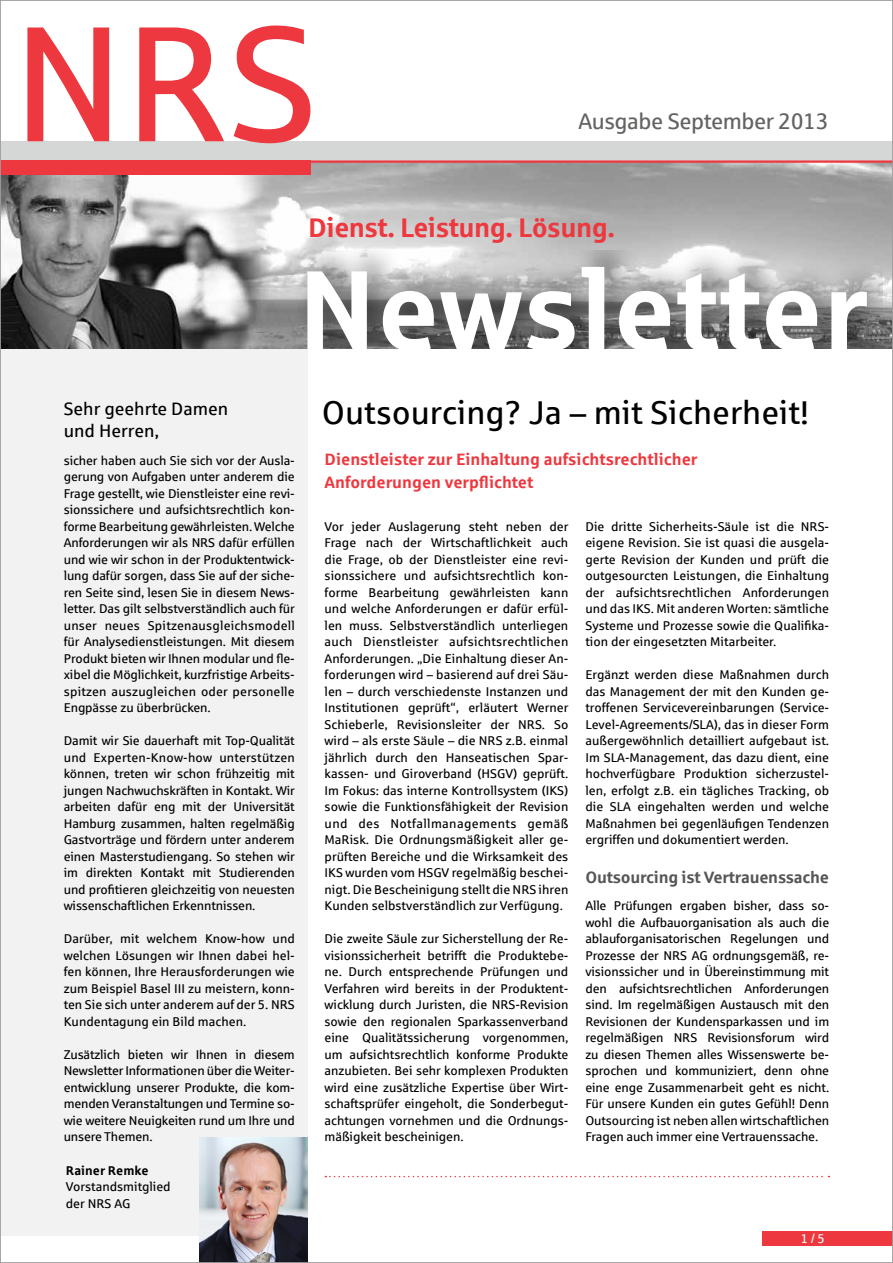
<style>
.page{position:relative;width:893px;height:1263px;background:#fff}
.page>*{position:absolute;margin:0;border:0;box-sizing:border-box;transform-origin:0 0}
.t1{font:700 112.8px "Sparkasse Rg";color:#fff}
.t2{font:33px "Sparkasse Rg";color:#000}
.t3{font:700 27px "Sparkasse Rg";letter-spacing:-.02em;color:#ee383f}
.t4{font:22.5px "Sparkasse Rg";letter-spacing:-.02em;color:#636362}
.t5{font:18px/22px "Sparkasse Rg";color:#000}
.t6{font:700 16.5px/22.5px "Sparkasse Rg";color:#ee383f}
.t7{font:700 16.5px "Sparkasse Rg";letter-spacing:-.015em;color:#565656}
.t8{font:12.75px/16.5px "Sparkasse Rg";letter-spacing:-.005em;color:#000;text-align:justify}
.t9{font:700 12.75px "Sparkasse Rg";color:#000}
.t10{font:12.75px "Sparkasse Rg";color:#fff}
</style>
<div class="page">
<div style="left:763px;top:1231px;width:130px;height:15px;background:#ee383f"></div>
<div style="left:0;top:333px;width:308px;height:903px;background:#f2f2f2"></div>
<img style="left:2px;top:163px;width:889px;height:186px">
<div style="left:0;top:141px;width:893px;height:21px;background:#d5d6d6"></div>
<svg style="left:27px;top:28px;width:82px;height:113px"></svg>
<svg style="left:139px;top:28px;width:85px;height:113px"></svg>
<svg style="left:234px;top:26px;width:76px;height:117px"></svg>
<hr style="left:168px;top:160px;width:725px;height:3px;background:#ee383f">
<div style="left:0;top:160px;width:310px;height:15px;background:#ee383f"></div>
<div style="left:296px;top:250px;width:587px;height:99px;background:#000;opacity:.5"></div>
<svg style="left:325px;top:1176px;width:504px;height:1px"></svg>
<img style="left:200px;top:1138px;width:108px;height:123px">
<h3 class="t4" style="left:578px;top:108px;width:252px">Ausgabe September 2013</h3>
<h3 class="t3" style="left:308px;top:211px;width:308px">Dienst. Leistung. Lösung.</h3>
<h1 class="t1" style="left:298px;top:238px;width:572px">Newsletter</h1>
<h3 class="t5" style="left:64px;top:397px;width:166px">Sehr geehrte Damen und Herren,</h3>
<p class="t8" style="left:64px;top:452px;width:233px">sicher haben auch Sie sich vor der Ausla&shy;gerung von Aufgaben unter anderem die Frage gestellt, wie Dienstleister eine revi&shy;sionssichere und aufsichtsrechtlich kon&shy;forme Bearbeitung gewährleisten. Welche Anforderungen wir als NRS dafür erfüllen und wie wir schon in der Produktentwick&shy;lung dafür sorgen, dass Sie auf der siche&shy;ren Seite sind, lesen Sie in diesem News&shy;letter. Das gilt selbstverständlich auch für unser neues Spitzenausgleichsmodell für Analysedienstleistungen. Mit diesem Produkt bieten wir Ihnen modular und fle&shy;xibel die Möglichkeit, kurzfristige Arbeits&shy;spitzen auszugleichen oder personelle Engpässe zu überbrücken.</p>
<p class="t8" style="left:64px;top:732px;width:233px">Damit wir Sie dauerhaft mit Top-Qualität und Experten-Know-how unterstützen können, treten wir schon frühzeitig mit jungen Nachwuchskräften in Kontakt. Wir arbeiten dafür eng mit der Universität Hamburg zusammen, halten regelmäßig Gastvorträge und fördern unter anderem einen Masterstudiengang. So stehen wir im direkten Kontakt mit Studierenden und profitieren gleichzeitig von neuesten wissenschaftlichen Erkenntnissen.</p>
<p class="t8" style="left:64px;top:930px;width:233px">Darüber, mit welchem Know-how und welchen Lösungen wir Ihnen dabei hel&shy;fen können, Ihre Herausforderungen wie zum Beispiel Basel III zu meistern, konn&shy;ten Sie sich unter anderem auf der 5. NRS Kundentagung ein Bild machen.</p>
<p class="t8" style="left:64px;top:1046px;width:233px">Zusätzlich bieten wir Ihnen in diesem Newsletter Informationen über die Weiter&shy;entwicklung unserer Produkte, die kom&shy;menden Veranstaltungen und Termine so&shy;wie weitere Neuigkeiten rund um Ihre und unsere Themen.</p>
<p class="t9" style="left:66px;top:1162px;width:84px">Rainer Remke</p>
<p class="t8" style="left:66px;top:1178px;width:106px">Vorstandsmitglied der NRS AG</p>
<h2 class="t2" style="left:322px;top:393px;width:489px">Outsourcing? Ja – mit Sicherheit!</h2>
<p class="t6" style="left:325px;top:447px;width:374px">Dienstleister zur Einhaltung aufsichtsrechtlicher<br>Anforderungen verpflichtet</p>
<p class="t8" style="left:325px;top:518px;width:245px">Vor jeder Auslagerung steht neben der Frage nach der Wirtschaftlichkeit auch die Frage, ob der Dienstleister eine revi&shy;sionssichere und aufsichtsrechtlich kon&shy;forme Bearbeitung gewährleisten kann und welche Anforderungen er dafür erfül&shy;len muss. Selbstverständlich unterliegen auch Dienstleister aufsichtsrechtlichen Anforderungen. „Die Einhaltung dieser An&shy;forderungen wird – basierend auf drei Säu&shy;len – durch verschiedenste Instanzen und Institutionen geprüft“, erläutert Werner Schieberle, Revisionsleiter der NRS. So wird – als erste Säule – die NRS z.B. einmal jährlich durch den Hanseatischen Spar&shy;kassen- und Giroverband (HSGV) geprüft.<br>Im Fokus: das interne Kontrollsystem (IKS) sowie die Funktionsfähigkeit der Revision und des Notfallmanagements gemäß MaRisk. Die Ordnungsmäßigkeit aller ge&shy;prüften Bereiche und die Wirksamkeit des IKS wurden vom HSGV regelmäßig beschei&shy;nigt. Die Bescheinigung stellt die NRS ihren Kunden selbstverständlich zur Verfügung.</p>
<p class="t8" style="left:325px;top:930px;width:245px">Die zweite Säule zur Sicherstellung der Re&shy;visionssicherheit betrifft die Produktebe&shy;ne. Durch entsprechende Prüfungen und Verfahren wird bereits in der Produktent&shy;wicklung durch Juristen, die NRS-Revision sowie den regionalen Sparkassenverband eine Qualitätssicherung vorgenommen, um aufsichtsrechtlich konforme Produkte anzubieten. Bei sehr komplexen Produkten wird eine zusätzliche Expertise über Wirt&shy;schaftsprüfer eingeholt, die Sonderbegut&shy;achtungen vornehmen und die Ordnungs&shy;mäßigkeit bescheinigen.</p>
<p class="t8" style="left:585px;top:518px;width:245px">Die dritte Sicherheits-Säule ist die NRS&shy;eigene Revision. Sie ist quasi die ausgela&shy;gerte Revision der Kunden und prüft die outgesourcten Leistungen, die Einhaltung der aufsichtsrechtlichen Anforderungen und das IKS. Mit anderen Worten: sämtliche Systeme und Prozesse sowie die Qualifika&shy;tion der eingesetzten Mitarbeiter.</p>
<p class="t8" style="left:585px;top:666px;width:245px">Ergänzt werden diese Maßnahmen durch das Management der mit den Kunden ge&shy;troffenen Servicevereinbarungen (Service-Level-Agreements/SLA), das in dieser Form außergewöhnlich detailliert aufgebaut ist.<br>Im SLA-Management, das dazu dient, eine hochverfügbare Produktion sicherzustel&shy;len, erfolgt z.B. ein tägliches Tracking, ob die SLA eingehalten werden und welche Maßnahmen bei gegenläufigen Tendenzen ergriffen und dokumentiert werden.</p>
<p class="t7" style="left:585px;top:867px;width:245px">Outsourcing ist Vertrauenssache</p>
<p class="t8" style="left:585px;top:897px;width:245px">Alle Prüfungen ergaben bisher, dass so&shy;wohl die Aufbauorganisation als auch die ablauforganisatorischen Regelungen und Prozesse der NRS AG ordnungsgemäß, re&shy;visionssicher und in Übereinstimmung mit den aufsichtsrechtlichen Anforderungen sind. Im regelmäßigen Austausch mit den Revisionen der Kundensparkassen und im regelmäßigen NRS Revisionsforum wird zu diesen Themen alles Wissenswerte be&shy;sprochen und kommuniziert, denn ohne eine enge Zusammenarbeit geht es nicht.<br>Für unsere Kunden ein gutes Gefühl! Denn Outsourcing ist neben allen wirtschaftlichen Fragen auch immer eine Vertrauenssache.</p>
<p class="t10" style="left:801px;top:1231px;width:26px">1 / 5</p>
</div>
